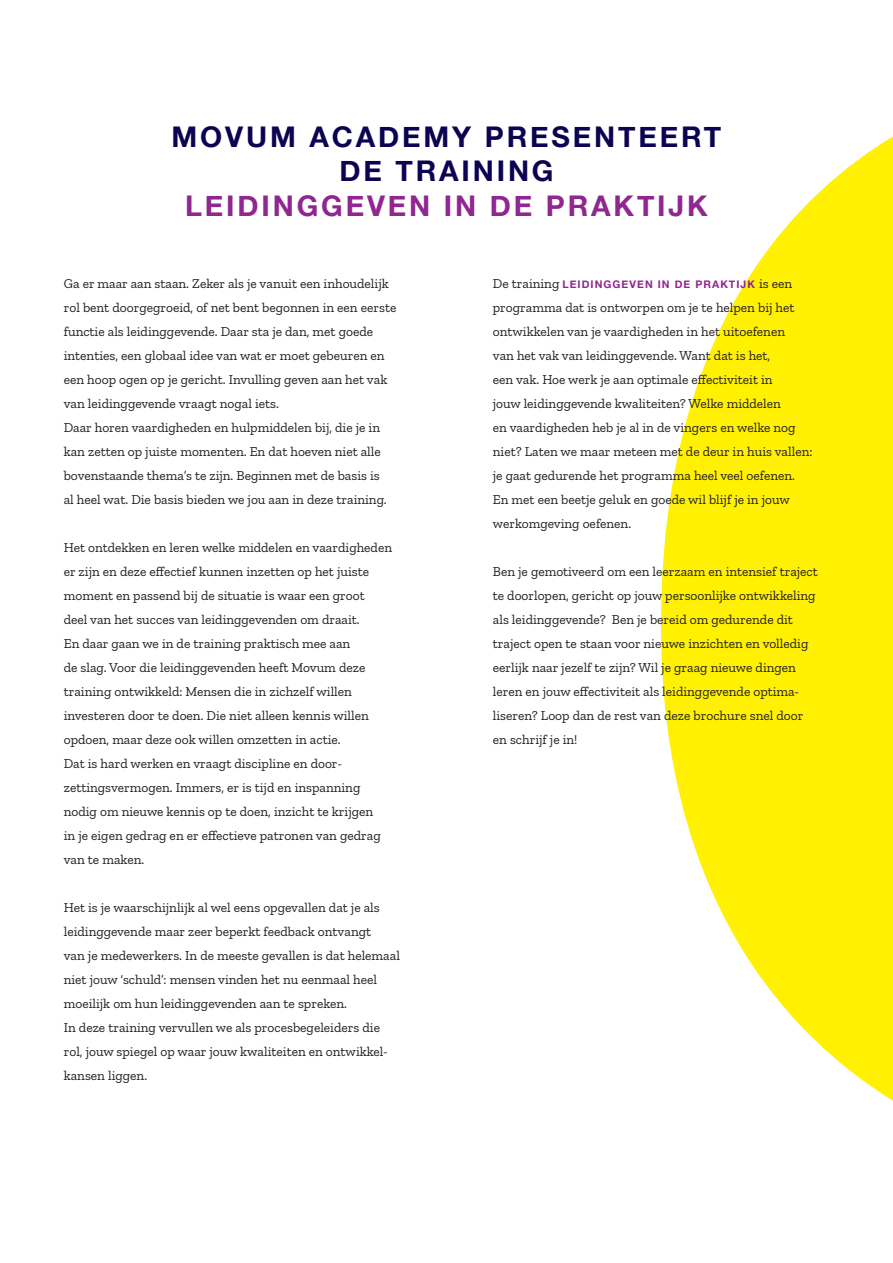
<style>
.page{position:relative;width:893px;height:1263px;background:#fff}
.page>*{position:absolute;margin:0;border:0;box-sizing:border-box;transform-origin:0 0}
.t1{font:700 28.5px/34.5px "Helvetica Neue";letter-spacing:.1em;color:#0c0452;text-align:center}
.t2{font:700 28.5px "Helvetica Neue";letter-spacing:.1em;color:#90268f}
.t3{font:13.5px/24px "Zilla Slab";color:#231f20}
.t4{font:700 10.5px "Helvetica Neue";letter-spacing:.1em;color:#90268f}
.s1{font-family:"Zilla Slab";font-weight:400;font-size:13.5px;color:#231f20}
</style>
<div class="page">
<svg style="left:661px;top:136px;width:232px;height:965px;fill:#fff101"></svg>
<h1 class="t1" style="left:172px;top:120px;width:551px">MOVUM ACADEMY PRESENTEERT<br>DE TRAINING</h1>
<h1 class="t2" style="left:185px;top:183px;width:524px">LEIDINGGEVEN IN DE PRAKTIJK</h1>
<p class="t3" style="left:64px;top:272px;width:334px">Ga er maar aan staan. Zeker als je vanuit een inhoudelijk rol bent doorgegroeid, of net bent begonnen in een eerste functie als leidinggevende. Daar sta je dan, met goede intenties, een globaal idee van wat er moet gebeuren en een hoop ogen op je gericht. Invulling geven aan het vak van leidinggevende vraagt nogal iets.<br>Daar horen vaardigheden en hulpmiddelen bij, die je in kan zetten op juiste momenten. En dat hoeven niet alle bovenstaande thema’s te zijn. Beginnen met de basis is<br>al heel wat. Die basis bieden we jou aan in deze training.</p>
<p class="t3" style="left:64px;top:536px;width:330px">Het ontdekken en leren welke middelen en vaardigheden er zijn en deze effectief kunnen inzetten op het juiste moment en passend bij de situatie is waar een groot<br>deel van het succes van leidinggevenden om draait.<br>En daar gaan we in de training praktisch mee aan<br>de slag. Voor die leidinggevenden heeft Movum deze training ontwikkeld: Mensen die in zichzelf willen investeren door te doen. Die niet alleen kennis willen opdoen, maar deze ook willen omzetten in actie.<br>Dat is hard werken en vraagt discipline en door&shy;zettingsvermogen. Immers, er is tijd en inspanning nodig om nieuwe kennis op te doen, inzicht te krijgen<br>in je eigen gedrag en er effectieve patronen van gedrag van te maken.</p>
<p class="t3" style="left:64px;top:896px;width:338px">Het is je waarschijnlijk al wel eens opgevallen dat je als leidinggevende maar zeer beperkt feedback ontvangt<br>van je medewerkers. In de meeste gevallen is dat helemaal niet jouw ‘schuld’: mensen vinden het nu eenmaal heel moeilijk om hun leidinggevenden aan te spreken.<br>In deze training vervullen we als procesbegeleiders die rol, jouw spiegel op waar jouw kwaliteiten en ontwikkel&shy;kansen liggen.</p>
<p class="t4" style="left:493px;top:276px;width:301px"><span class="s1">De training</span> LEIDINGGEVEN IN DE PRAKTIJK <span class="s1">is een</span></p>
<p class="t3" style="left:493px;top:296px;width:321px">programma dat is ontworpen om je te helpen bij het ontwikkelen van je vaardigheden in het uitoefenen<br>van het vak van leidinggevende. Want dat is het,<br>een vak. Hoe werk je aan optimale effectiviteit in<br>jouw leidinggevende kwaliteiten? Welke middelen<br>en vaardigheden heb je al in de vingers en welke nog niet? Laten we maar meteen met de deur in huis vallen: je gaat gedurende het programma heel veel oefenen.<br>En met een beetje geluk en goede wil blijf je in jouw werkomgeving oefenen.</p>
<p class="t3" style="left:493px;top:560px;width:326px">Ben je gemotiveerd om een leerzaam en intensief traject te doorlopen, gericht op jouw persoonlijke ontwikkeling als leidinggevende? Ben je bereid om gedurende dit traject open te staan voor nieuwe inzichten en volledig eerlijk naar jezelf te zijn? Wil je graag nieuwe dingen leren en jouw effectiviteit als leidinggevende optima&shy;liseren? Loop dan de rest van deze brochure snel door en schrijf je in!</p>
</div>
